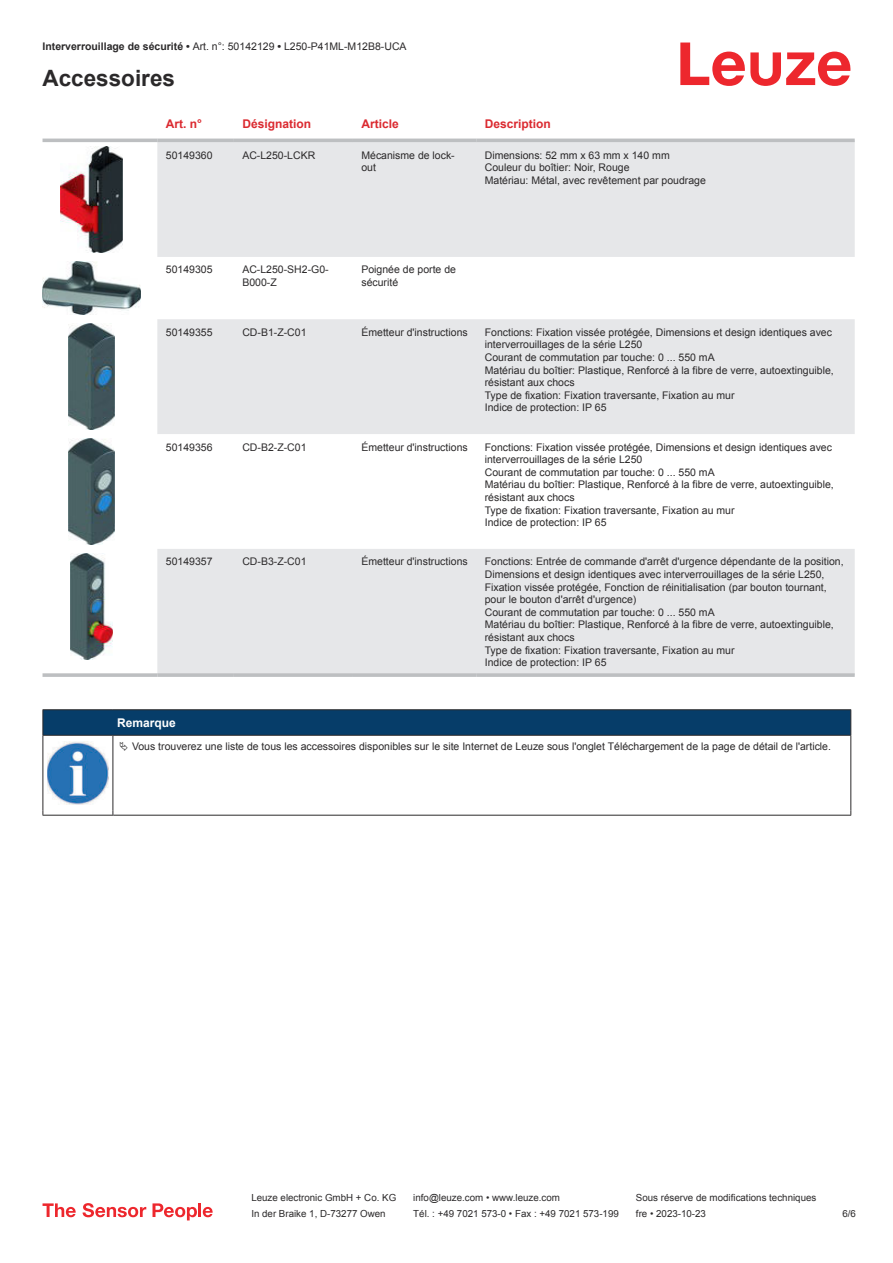
<style>
.page{position:relative;width:893px;height:1263px;background:#fff}
.page>*{position:absolute;margin:0;border:0;box-sizing:border-box;transform-origin:0 0}
.t1{font:700 22.5px "Arial";color:#2b292a}
.t2{font:700 12px "Arial";color:#db2a30}
.t3{font:700 12px "Arial";color:#fff}
.t4{font:10.5px/12.6px "Arial";color:#2b292a}
.t5{font:9.75px "Arial";color:#2b292a}
.s1{font-weight:700}
</style>
<div class="page">
<svg style="left:680px;top:43px;width:170px;height:43px"></svg>
<svg style="left:157px;top:142px;width:698px;height:531px;fill:#e6e7e9"></svg>
<hr style="left:43px;top:139px;width:114px;height:3px;background:#bdbfc1">
<hr style="left:157px;top:139px;width:77px;height:3px;background:#bdbfc1">
<hr style="left:234px;top:139px;width:119px;height:3px;background:#bdbfc1">
<hr style="left:353px;top:139px;width:123px;height:3px;background:#bdbfc1">
<hr style="left:476px;top:139px;width:379px;height:3px;background:#bdbfc1">
<svg style="left:43px;top:673px;width:114px;height:4px"></svg>
<hr style="left:157px;top:673px;width:77px;height:4px;background:#bdbfc1">
<hr style="left:234px;top:673px;width:119px;height:4px;background:#bdbfc1">
<hr style="left:353px;top:673px;width:123px;height:4px;background:#bdbfc1">
<hr style="left:476px;top:673px;width:379px;height:4px;background:#bdbfc1">
<img style="left:60px;top:146px;width:63px;height:107px">
<img style="left:43px;top:261px;width:97px;height:54px">
<img style="left:69px;top:323px;width:45px;height:107px">
<img style="left:69px;top:438px;width:45px;height:107px">
<img style="left:71px;top:553px;width:41px;height:106px">
<svg style="left:44px;top:736px;width:806px;height:79px"></svg>
<hr style="left:43px;top:709px;width:70px;height:1px;background:#2b292a">
<hr style="left:43px;top:735px;width:70px;height:1px;background:#2b292a">
<hr style="left:113px;top:709px;width:738px;height:1px;background:#2b292a">
<svg style="left:43px;top:710px;width:808px;height:25px;background:#063c67"></svg>
<hr style="left:113px;top:735px;width:738px;height:1px;background:#2b292a">
<hr style="left:43px;top:736px;width:1px;height:75px;background:#2b292a">
<hr style="left:113px;top:736px;width:1px;height:75px;background:#2b292a">
<hr style="left:850px;top:736px;width:1px;height:75px;background:#2b292a">
<hr style="left:43px;top:815px;width:70px;height:1px;background:#2b292a">
<hr style="left:113px;top:815px;width:738px;height:1px;background:#2b292a">
<img style="left:47px;top:742px;width:61px;height:62px">
<div style="left:115px;top:736px;width:734px;height:20px;background:#fff"></div>
<svg style="left:43px;top:1203px;width:33px;height:14px"></svg>
<svg style="left:83px;top:1203px;width:63px;height:14px"></svg>
<svg style="left:153px;top:1203px;width:44px;height:17px"></svg>
<hr style="left:198px;top:1203px;width:3px;height:14px;background:#ed272d">
<svg style="left:203px;top:1207px;width:10px;height:10px"></svg>
<p class="t4" style="left:43px;top:41px;width:366px"><span class="s1">Interverrouillage de sécurité •</span> Art. n°: 50142129 <span class="s1">•</span> L250-P41ML-M12B8-UCA</p>
<h1 class="t1" style="left:43px;top:70px;width:134px">Accessoires</h1>
<p class="t2" style="left:166px;top:119px;width:38px">Art. n°</p>
<p class="t2" style="left:242px;top:119px;width:70px">Désignation</p>
<p class="t2" style="left:361px;top:119px;width:39px">Article</p>
<p class="t2" style="left:485px;top:119px;width:68px">Description</p>
<p class="t4" style="left:166px;top:150px;width:48px">50149360</p>
<p class="t4" style="left:242px;top:150px;width:74px">AC-L250-LCKR</p>
<p class="t4" style="left:361px;top:150px;width:95px">Mécanisme de lock&shy;out</p>
<p class="t4" style="left:485px;top:150px;width:223px">Dimensions: 52 mm x 63 mm x 140 mm<br>Couleur du boîtier: Noir, Rouge<br>Matériau: Métal, avec revêtement par poudrage</p>
<p class="t4" style="left:166px;top:264px;width:48px">50149305</p>
<p class="t4" style="left:242px;top:264px;width:88px">AC-L250-SH2-G0-<br>B000-Z</p>
<p class="t4" style="left:361px;top:264px;width:96px">Poignée de porte de sécurité</p>
<p class="t4" style="left:166px;top:327px;width:48px">50149355</p>
<p class="t4" style="left:242px;top:327px;width:66px">CD-B1-Z-C01</p>
<p class="t4" style="left:361px;top:327px;width:108px">Émetteur d'instructions</p>
<p class="t4" style="left:485px;top:327px;width:350px">Fonctions: Fixation vissée protégée, Dimensions et design identiques avec interverrouillages de la série L250<br>Courant de commutation par touche: 0 ... 550 mA<br>Matériau du boîtier: Plastique, Renforcé à la fibre de verre, autoextinguible, résistant aux chocs<br>Type de fixation: Fixation traversante, Fixation au mur<br>Indice de protection: IP 65</p>
<p class="t4" style="left:166px;top:441px;width:48px">50149356</p>
<p class="t4" style="left:242px;top:441px;width:66px">CD-B2-Z-C01</p>
<p class="t4" style="left:361px;top:441px;width:108px">Émetteur d'instructions</p>
<p class="t4" style="left:485px;top:441px;width:350px">Fonctions: Fixation vissée protégée, Dimensions et design identiques avec interverrouillages de la série L250<br>Courant de commutation par touche: 0 ... 550 mA<br>Matériau du boîtier: Plastique, Renforcé à la fibre de verre, autoextinguible, résistant aux chocs<br>Type de fixation: Fixation traversante, Fixation au mur<br>Indice de protection: IP 65</p>
<p class="t4" style="left:166px;top:556px;width:48px">50149357</p>
<p class="t4" style="left:242px;top:556px;width:66px">CD-B3-Z-C01</p>
<p class="t4" style="left:361px;top:556px;width:108px">Émetteur d'instructions</p>
<p class="t4" style="left:485px;top:556px;width:360px">Fonctions: Entrée de commande d'arrêt d'urgence dépendante de la position, Dimensions et design identiques avec interverrouillages de la série L250, Fixation vissée protégée, Fonction de réinitialisation (par bouton tournant, pour le bouton d'arrêt d'urgence)<br>Courant de commutation par touche: 0 ... 550 mA<br>Matériau du boîtier: Plastique, Renforcé à la fibre de verre, autoextinguible, résistant aux chocs<br>Type de fixation: Fixation traversante, Fixation au mur<br>Indice de protection: IP 65</p>
<p class="t3" style="left:117px;top:718px;width:60px">Remarque</p>
<p class="t4" style="left:132px;top:741px;width:700px">Vous trouverez une liste de tous les accessoires disponibles sur le site Internet de Leuze sous l'onglet Téléchargement de la page de détail de l'article.</p>
<p class="t5" style="left:251px;top:1194px;width:146px">Leuze electronic GmbH + Co. KG</p>
<p class="t5" style="left:413px;top:1194px;width:148px">info@leuze.com • www.leuze.com</p>
<p class="t5" style="left:636px;top:1194px;width:182px">Sous réserve de modifications techniques</p>
<p class="t5" style="left:251px;top:1210px;width:136px">In der Braike 1, D-73277 Owen</p>
<p class="t5" style="left:413px;top:1210px;width:207px">Tél. : +49 7021 573-0 • Fax : +49 7021 573-199</p>
<p class="t5" style="left:636px;top:1210px;width:72px">fre • 2023-10-23</p>
<p class="t5" style="left:842px;top:1210px;width:15px">6 /6</p>
</div>
